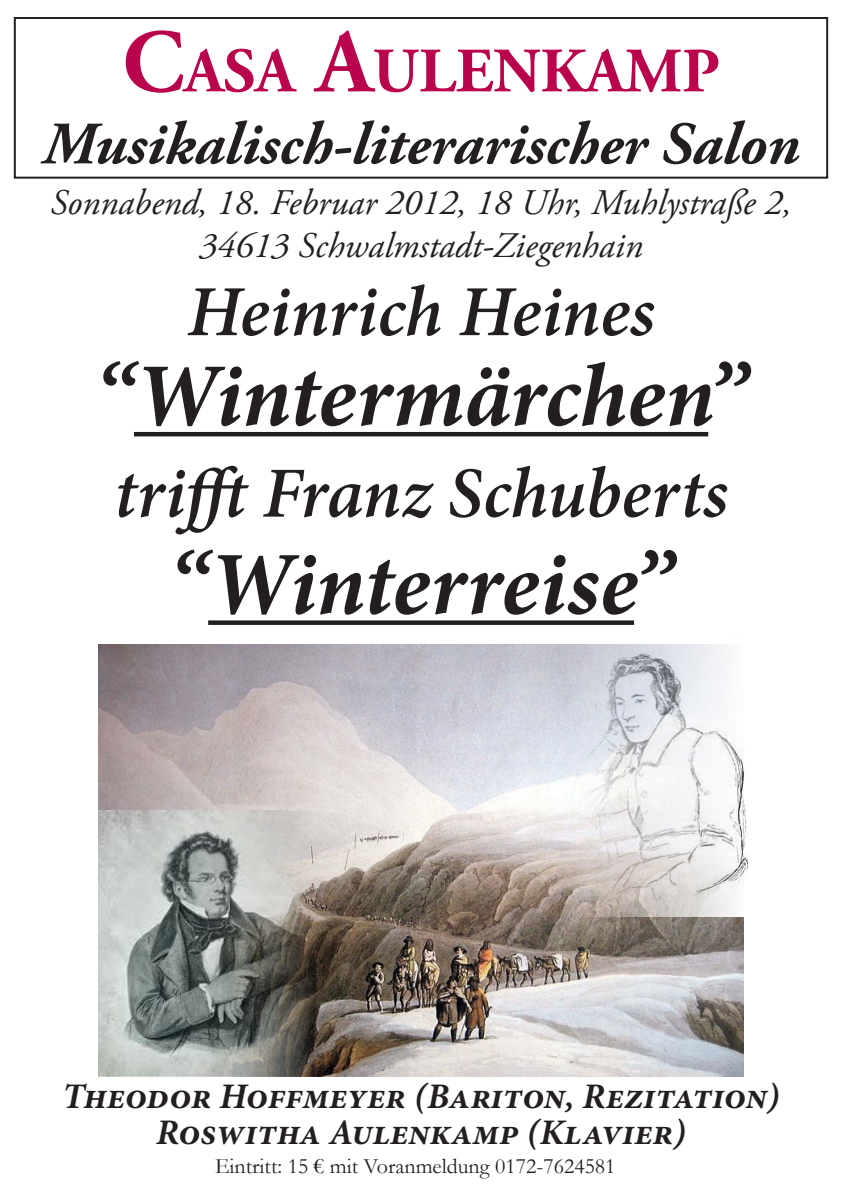
<style>
.page{position:relative;width:842px;height:1191px;background:#fff}
.page>*{position:absolute;margin:0;border:0;box-sizing:border-box;transform-origin:0 0}
.t1{font:italic 700 90px "Minion Pro";letter-spacing:-.025em;color:#231f20}
.t2{font:italic 600 72px "Minion Pro";color:#231f20}
.t3{font:700 63px "Adobe Garamond Pro";color:#ba034d}
.t4{font:italic 700 60px "Adobe Garamond Pro";color:#231f20}
.t5{font:italic 36px/43.2px "Adobe Garamond Pro";color:#231f20;text-align:center}
.t6{font:italic 700 36px/36px "Minion Pro";color:#231f20;text-align:center}
.t7{font:22px "Garamond";color:#231f20}
.s1{font-size:90px}
</style>
<div class="page">
<img style="left:99px;top:645px;width:644px;height:431px">
<img style="left:99px;top:810px;width:214px;height:266px">
<img style="left:567px;top:644px;width:180px;height:272px">
<div style="left:14px;top:17px;width:814px;height:162px;border:2px solid #231f20"></div>
<hr style="left:134px;top:432px;width:574px;height:4px;background:#231f20">
<div style="left:208px;top:620px;width:426px;height:5px;background:#231f20"></div>
<p class="t3" style="left:122px;top:35px;width:599px"><span class="s1">C</span>ASA <span class="s1">A</span>ULENKAMP</p>
<p class="t4" style="left:42px;top:110px;width:759px">Musikalisch-literarischer Salon</p>
<p class="t5" style="left:51px;top:182px;width:742px">Sonnabend, 18. Februar 2012, 18 Uhr, Muhlystraße 2,<br>34613 Schwalmstadt-Ziegenhain</p>
<p class="t2" style="left:187px;top:262px;width:469px">Heinrich Heines</p>
<p class="t1" style="left:94px;top:332px;width:655px">“Wintermärchen”</p>
<p class="t2" style="left:114px;top:443px;width:615px">trifft Franz Schuberts</p>
<p class="t1" style="left:168px;top:521px;width:507px">“Winterreise”</p>
<p class="t6" style="left:63px;top:1077px;width:718px">Theodor Hoffmeyer (Bariton, Rezitation)<br>Roswitha Aulenkamp (Klavier)</p>
<p class="t7" style="left:215px;top:1151px;width:402px">Eintritt: 15 € mit Voranmeldung 0172-7624581</p>
</div>
